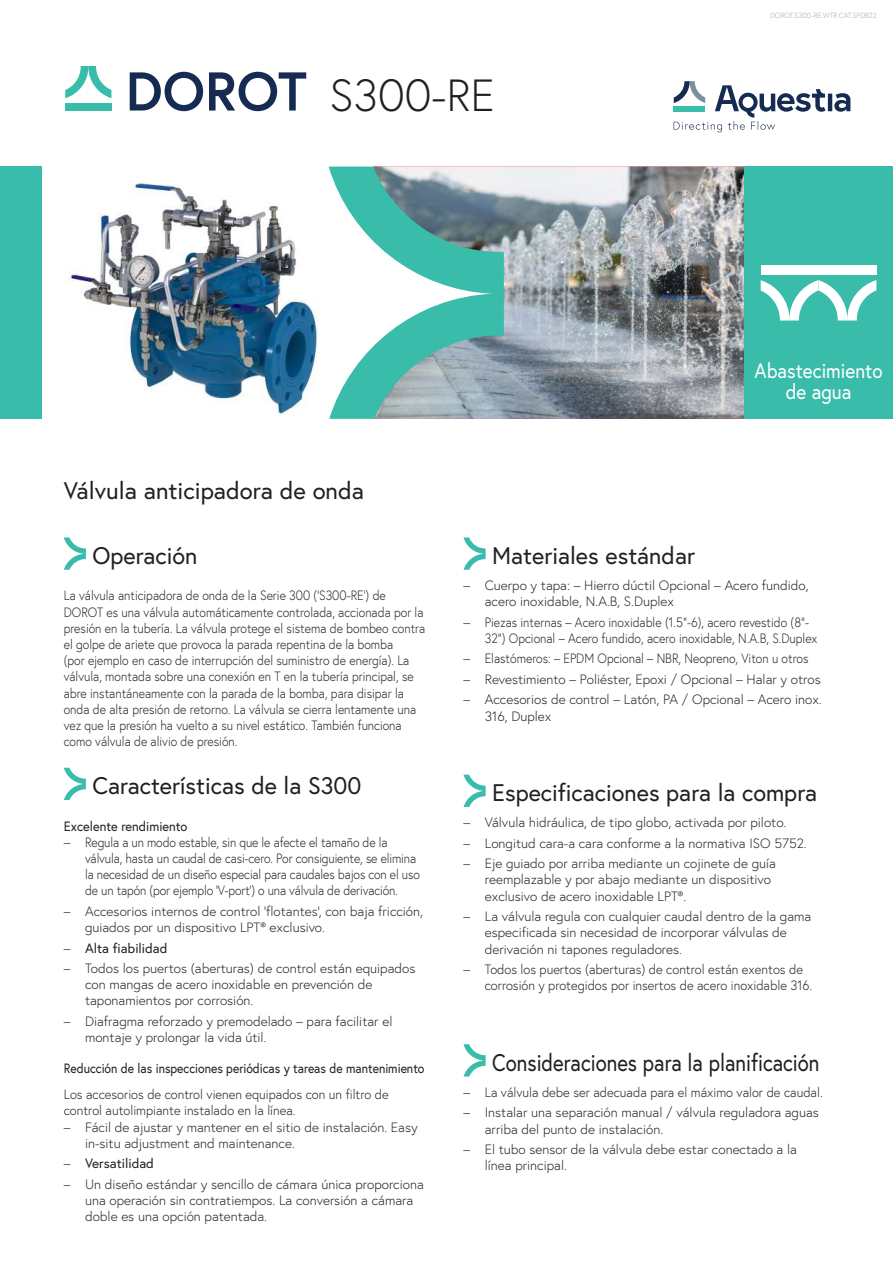
<style>
.page{position:relative;width:893px;height:1263px;background:#fff}
.page>*{position:absolute;margin:0;border:0;box-sizing:border-box;transform-origin:0 0}
.t1{font:300 45px "Europa";color:#231f20}
.t2{font:24px "Europa";color:#231f20}
.t3{font:24px "Europa";color:#231f20;scale:.85 1}
.t4{font:21px/21px "Europa";color:#fff;text-align:center;scale:.9 1}
.t5{font:300 13.5px/16.2px "Europa";color:#231f20}
.t6{font:300 13.5px/16.2px "Europa";color:#231f20;scale:.9 1}
.t7{font:300 13.5px/16.2px "Europa";color:#231f20;scale:.95 1}
.t8{font:13.5px "Europa";color:#231f20;scale:.9 1}
.t9{font:13.5px "Europa";color:#231f20}
.t10{font:13.5px "Europa";color:#231f20;scale:.95 1}
.t11{font:300 7.5px "Europa";letter-spacing:-.02em;color:#a8a9ad}
.s1{font-weight:300}
</style>
<div class="page">
<svg style="left:674px;top:81px;width:176px;height:51px"></svg>
<svg style="left:65px;top:66px;width:46px;height:32px"></svg>
<div style="left:65px;top:103px;width:46px;height:8px;background:#3abcaa"></div>
<svg style="left:130px;top:72px;width:176px;height:39px"></svg>
<img style="left:504px;top:167px;width:240px;height:252px">
<svg style="left:329px;top:167px;width:175px;height:252px"></svg>
<div style="left:0;top:167px;width:42px;height:252px;background:#3abcaa"></div>
<div style="left:744px;top:167px;width:149px;height:252px;background:#3abcaa"></div>
<div style="left:761px;top:265px;width:58px;height:9px;background:#fff"></div>
<svg style="left:761px;top:280px;width:115px;height:40px"></svg>
<div style="left:819px;top:265px;width:57px;height:9px;background:#fff"></div>
<svg style="left:64px;top:537px;width:22px;height:33px"></svg>
<svg style="left:64px;top:768px;width:22px;height:32px"></svg>
<svg style="left:463px;top:537px;width:23px;height:33px"></svg>
<svg style="left:463px;top:775px;width:23px;height:32px"></svg>
<svg style="left:463px;top:1044px;width:23px;height:32px"></svg>
<img style="left:69px;top:183px;width:249px;height:232px">
<h1 class="t1" style="left:330px;top:67px;width:167px">S300-RE</h1>
<h2 class="t2" style="left:64px;top:475px;width:302px">Válvula anticipadora de onda</h2>
<p class="t11" style="left:770px;top:11px;width:108px">DOROT.S300-RE.WTR.CAT.SP.0822</p>
<h3 class="t4" style="left:755px;top:360px;width:144px">Abastecimiento de agua</h3>
<h2 class="t2" style="left:92px;top:540px;width:106px">Operación</h2>
<p class="t6" style="left:64px;top:587px;width:403px">La válvula anticipadora de onda de la Serie 300 (’S300-RE') de DOROT es una válvula automáticamente controlada, accionada por la presión en la tubería. La válvula protege el sistema de bombeo contra el golpe de ariete que provoca la parada repentina de la bomba<br>(por ejemplo en caso de interrupción del suministro de energía). La válvula, montada sobre una conexión en T en la tubería principal, se abre instantáneamente con la parada de la bomba, para disipar la onda de alta presión de retorno. La válvula se cierra lentamente una vez que la presión ha vuelto a su nivel estático. También funciona como válvula de alivio de presión.</p>
<h2 class="t2" style="left:92px;top:770px;width:270px">Características de la S300</h2>
<p class="t10" style="left:64px;top:817px;width:132px">Excelente rendimiento</p>
<p class="t5" style="left:85px;top:834px;width:336px;text-indent:-21px">– Regula a un modo estable, sin que le afecte el tamaño de la válvula, hasta un caudal de casi-cero. Por consiguiente, se elimina la necesidad de un diseño especial para caudales bajos con el uso de un tapón (por ejemplo ‘V-port’) o una válvula de derivación.</p>
<p class="t5" style="left:85px;top:903px;width:340px;text-indent:-21px">– Accesorios internos de control ‘flotantes’, con baja fricción, guiados por un dispositivo LPT® exclusivo.</p>
<p class="t9" style="left:64px;top:939px;width:105px"><span class="s1">–</span> Alta fiabilidad</p>
<p class="t5" style="left:85px;top:960px;width:332px;text-indent:-21px">– Todos los puertos (aberturas) de control están equipados con mangas de acero inoxidable en prevención de taponamientos por corrosión.</p>
<p class="t5" style="left:85px;top:1013px;width:309px;text-indent:-21px">– Diafragma reforzado y premodelado – para facilitar el montaje y prolongar la vida útil.</p>
<p class="t8" style="left:64px;top:1059px;width:402px">Reducción de las inspecciones periódicas y tareas de mantenimiento</p>
<p class="t7" style="left:64px;top:1086px;width:344px">Los accesorios de control vienen equipados con un filtro de control autolimpiante instalado en la línea.</p>
<p class="t5" style="left:85px;top:1118px;width:334px;text-indent:-21px">– Fácil de ajustar y mantener en el sitio de instalación. Easy in-situ adjustment and maintenance.</p>
<p class="t9" style="left:64px;top:1155px;width:92px"><span class="s1">–</span> Versatilidad</p>
<p class="t5" style="left:85px;top:1175px;width:340px;text-indent:-21px">– Un diseño estándar y sencillo de cámara única proporciona una operación sin contratiempos. La conversión a cámara doble es una opción patentada.</p>
<h2 class="t2" style="left:492px;top:540px;width:204px">Materiales estándar</h2>
<p class="t5" style="left:485px;top:577px;width:326px;text-indent:-21px">– Cuerpo y tapa: – Hierro dúctil Opcional – Acero fundido, acero inoxidable, N.A.B, S.Duplex</p>
<p class="t5" style="left:485px;top:614px;width:334px;text-indent:-21px">– Piezas internas – Acero inoxidable (1.5”-6), acero revestido (8”-<br>32”) Opcional – Acero fundido, acero inoxidable, N.A.B, S.Duplex</p>
<p class="t5" style="left:463px;top:650px;width:346px">– Elastómeros: – EPDM Opcional – NBR, Neopreno, Viton u otros</p>
<p class="t5" style="left:463px;top:671px;width:359px">– Revestimiento – Poliéster, Epoxi / Opcional – Halar y otros</p>
<p class="t5" style="left:485px;top:691px;width:339px;text-indent:-21px">– Accesorios de control – Latón, PA / Opcional – Acero inox.<br>316, Duplex</p>
<h2 class="t2" style="left:492px;top:777px;width:326px">Especificaciones para la compra</h2>
<p class="t5" style="left:463px;top:814px;width:324px">– Válvula hidráulica, de tipo globo, activada por piloto.</p>
<p class="t5" style="left:463px;top:835px;width:345px">– Longitud cara-a cara conforme a la normativa ISO 5752.</p>
<p class="t5" style="left:485px;top:855px;width:293px;text-indent:-21px">– Eje guiado por arriba mediante un cojinete de guía reemplazable y por abajo mediante un dispositivo exclusivo de acero inoxidable LPT®.</p>
<p class="t5" style="left:485px;top:908px;width:328px;text-indent:-21px">– La válvula regula con cualquier caudal dentro de la gama especificada sin necesidad de incorporar válvulas de derivación ni tapones reguladores.</p>
<p class="t5" style="left:485px;top:961px;width:329px;text-indent:-21px">– Todos los puertos (aberturas) de control están exentos de corrosión y protegidos por insertos de acero inoxidable 316.</p>
<h2 class="t3" style="left:492px;top:1047px;width:387px">Consideraciones para la planificación</h2>
<p class="t5" style="left:463px;top:1084px;width:361px">– La válvula debe ser adecuada para el máximo valor de caudal.</p>
<p class="t5" style="left:485px;top:1104px;width:336px;text-indent:-21px">– Instalar una separación manual / válvula reguladora aguas arriba del punto de instalación.</p>
<p class="t5" style="left:485px;top:1141px;width:314px;text-indent:-21px">– El tubo sensor de la válvula debe estar conectado a la línea principal.</p>
</div>
